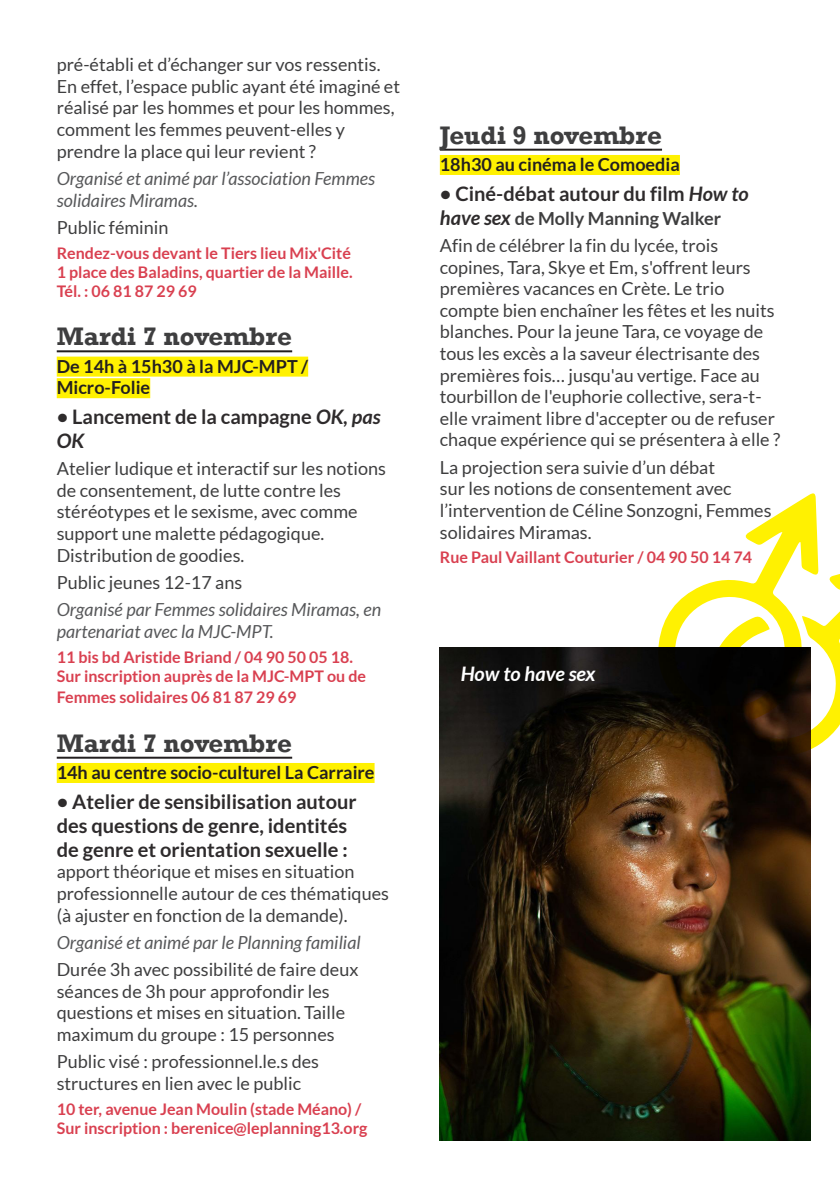
<style>
.page{position:relative;width:840px;height:1191px;background:#fff}
.page>*{position:absolute;margin:0;border:0;box-sizing:border-box;transform-origin:0 0}
.t1{font:700 26px "Rockwell";color:#3e3e3f}
.t2{font:700 20px/24px "Lato";color:#2e2b2c}
.t3{font:italic 700 20px "Lato";color:#fff}
.t4{font:18px/21.6px "Lato";color:#3e3e3f}
.t5{font:italic 18px/21.6px "Lato";color:#57585a}
.t6{font:700 18px/21.6px "Lato";color:#231f20}
.t7{font:700 18px "Lato";color:#3e3e3f}
.t8{font:700 16px/19.2px "Lato";color:#d94050}
.s1{font-style:italic}
.s2{font-style:italic;font-size:20px;color:#2e2b2c}
</style>
<div class="page">
<hr style="left:57px;top:350px;width:235px;height:2px;background:#231f20">
<div style="left:57px;top:356px;width:251px;height:20px;background:#fff101"></div>
<div style="left:57px;top:378px;width:93px;height:20px;background:#fff101"></div>
<hr style="left:57px;top:756px;width:235px;height:2px;background:#231f20">
<div style="left:57px;top:763px;width:317px;height:20px;background:#fff101"></div>
<img style="left:439px;top:647px;width:370px;height:493px">
<hr style="left:439px;top:149px;width:222px;height:2px;background:#231f20">
<div style="left:439px;top:155px;width:240px;height:20px;background:#fff101"></div>
<svg style="left:656px;top:493px;width:183px;height:264px"></svg>
<p class="t4" style="left:57px;top:54px;width:344px">pré-établi et d’échanger sur vos ressentis.<br>En effet, l’espace public ayant été imaginé et réalisé par les hommes et pour les hommes, comment les femmes peuvent-elles y prendre la place qui leur revient ?</p>
<p class="t5" style="left:57px;top:168px;width:320px">Organisé et animé par l’association Femmes solidaires Miramas.</p>
<p class="t4" style="left:57px;top:216px;width:113px">Public féminin</p>
<p class="t8" style="left:57px;top:243px;width:297px;text-align:justify">Rendez-vous devant le Tiers lieu Mix'Cité 1 place des Baladins, quartier de la Maille.<br>Tél. : 06 81 87 29 69</p>
<p class="t1" style="left:57px;top:321px;width:237px">Mardi 7 novembre</p>
<p class="t6" style="left:57px;top:355px;width:253px">De 14h à 15h30 à la MJC-MPT /<br>Micro-Folie</p>
<p class="t2" style="left:57px;top:404px;width:325px">• Lancement de la campagne <span class="s1">OK, pas<br>OK</span></p>
<p class="t4" style="left:57px;top:458px;width:330px">Atelier ludique et interactif sur les notions de consentement, de lutte contre les stéréotypes et le sexisme, avec comme support une malette pédagogique.<br>Distribution de goodies.</p>
<p class="t4" style="left:57px;top:571px;width:187px">Public jeunes 12-17 ans</p>
<p class="t5" style="left:57px;top:599px;width:326px">Organisé par Femmes solidaires Miramas, en partenariat avec la MJC-MPT.</p>
<p class="t8" style="left:57px;top:647px;width:310px">11 bis bd Aristide Briand / 04 90 50 05 18.<br>Sur inscription auprès de la MJC-MPT ou de</p>
<p class="t8" style="left:57px;top:688px;width:241px">Femmes solidaires 06 81 87 29 69</p>
<p class="t1" style="left:57px;top:727px;width:237px">Mardi 7 novembre</p>
<p class="t6" style="left:57px;top:761px;width:319px">14h au centre socio-culturel La Carraire</p>
<p class="t2" style="left:57px;top:789px;width:301px">• Atelier de sensibilisation autour des questions de genre, identités de genre et orientation sexuelle :</p>
<p class="t4" style="left:57px;top:861px;width:333px">apport théorique et mises en situation professionnelle autour de ces thématiques (à ajuster en fonction de la demande).</p>
<p class="t5" style="left:57px;top:932px;width:305px">Organisé et animé par le Planning familial</p>
<p class="t4" style="left:57px;top:958px;width:303px">Durée 3h avec possibilité de faire deux séances de 3h pour approfondir les questions et mises en situation. Taille maximum du groupe : 15 personnes</p>
<p class="t4" style="left:57px;top:1050px;width:263px">Public visé : professionnel.le.s des structures en lien avec le public</p>
<p class="t8" style="left:57px;top:1099px;width:312px">10 ter, avenue Jean Moulin (stade Méano) /<br>Sur inscription : berenice@leplanning13.org</p>
<p class="t1" style="left:439px;top:119px;width:223px">Jeudi 9 novembre</p>
<p class="t6" style="left:439px;top:153px;width:241px">18h30 au cinéma le Comoedia</p>
<p class="t2" style="left:439px;top:181px;width:310px">• Ciné-débat autour du film <span class="s1">How to</span></p>
<p class="t7" style="left:439px;top:208px;width:283px"><span class="s2">have sex</span> de Molly Manning Walker</p>
<p class="t4" style="left:439px;top:234px;width:342px">Afin de célébrer la fin du lycée, trois copines, Tara, Skye et Em, s'offrent leurs premières vacances en Crète. Le trio compte bien enchaîner les fêtes et les nuits blanches. Pour la jeune Tara, ce voyage de tous les excès a la saveur électrisante des premières fois… jusqu'au vertige. Face au tourbillon de l'euphorie collective, sera-t&shy;elle vraiment libre d'accepter ou de refuser chaque expérience qui se présentera à elle ?</p>
<p class="t4" style="left:439px;top:456px;width:333px">La projection sera suivie d’un débat<br>sur les notions de consentement avec l’intervention de Céline Sonzogni, Femmes solidaires Miramas.</p>
<p class="t8" style="left:439px;top:548px;width:313px">Rue Paul Vaillant Couturier / 04 90 50 14 74</p>
<p class="t3" style="left:460px;top:662px;width:136px">How to have sex</p>
</div>
